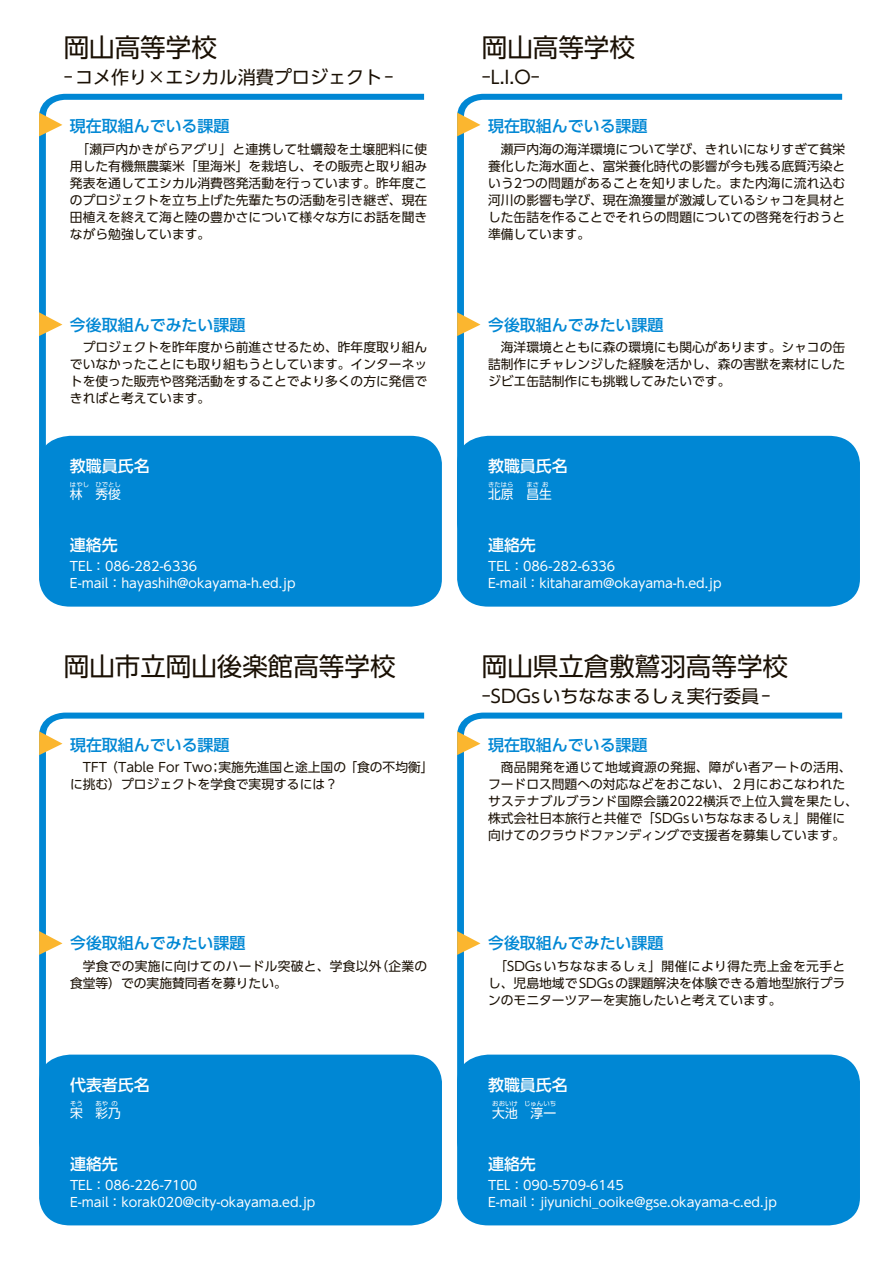
<style>
.page{position:relative;width:893px;height:1263px;background:#fff}
.page>*{position:absolute;margin:0;border:0;box-sizing:border-box;transform-origin:0 0}
.t1{font:25.5px "UD Shin Go Pr 6 N";color:#1a1004}
.t2{font:18px "UD Shin Go Pr 6 N";color:#1a1004}
.t3{font:500 15.9px "UD Shin Go Pr 6 N";color:#0087d4}
.t4{font:500 15.9px "UD Shin Go Pr 6 N";color:#fff}
.t5{font:12.75px/17px "UD Shin Go Pr 6 N";color:#1a1004;text-align:justify}
.t6{font:12.75px/17px "UD Shin Go Pr 6 N";color:#fff}
.t7{font:12.75px/17px "UD Shin Go Pr 6 N";letter-spacing:.02em;color:#1a1004}
.t8{font:6.45px "UD Shin Go Pr 6 N";color:#fff}
</style>
<div class="page">
<svg style="left:457px;top:94px;width:385px;height:342px"></svg>
<svg style="left:39px;top:94px;width:385px;height:342px"></svg>
<svg style="left:457px;top:712px;width:385px;height:342px"></svg>
<svg style="left:39px;top:712px;width:385px;height:342px"></svg>
<div style="left:457px;top:436px;width:403px;height:171px;background:#0087d4"></div>
<div style="left:457px;top:1054px;width:403px;height:171px;background:#0087d4"></div>
<div style="left:39px;top:1054px;width:403px;height:171px;background:#0087d4"></div>
<div style="left:39px;top:436px;width:403px;height:171px;background:#0087d4"></div>
<svg style="left:457px;top:113px;width:23px;height:23px"></svg>
<svg style="left:39px;top:113px;width:23px;height:23px"></svg>
<svg style="left:457px;top:731px;width:23px;height:24px"></svg>
<svg style="left:39px;top:731px;width:24px;height:24px"></svg>
<svg style="left:457px;top:312px;width:23px;height:24px"></svg>
<svg style="left:39px;top:312px;width:23px;height:24px"></svg>
<svg style="left:457px;top:931px;width:23px;height:24px"></svg>
<svg style="left:39px;top:931px;width:24px;height:24px"></svg>
<h1 class="t1" style="left:64px;top:26px;width:155px">岡山高等学校</h1>
<h2 class="t2" style="left:64px;top:63px;width:331px">-コメ作り×エシカル消費プロジェクト-</h2>
<p class="t3" style="left:70px;top:113px;width:161px">現在取組んでいる課題</p>
<p class="t5" style="left:70px;top:140px;width:359px;text-indent:6px">「瀬戸内かきがらアグリ」と連携して牡蠣殻を土壌肥料に使用した有機無農薬米「里海米」を栽培し、その販売と取り組み発表を通してエシカル消費啓発活動を行っています。昨年度このプロジェクトを立ち上げた先輩たちの活動を引き継ぎ、現在田植えを終えて海と陸の豊かさについて様々な方にお話を聞きながら勉強しています。</p>
<p class="t3" style="left:70px;top:312px;width:177px">今後取組んでみたい課題</p>
<p class="t5" style="left:70px;top:339px;width:359px;text-indent:13px">プロジェクトを昨年度から前進させるため、昨年度取り組んでいなかったことにも取り組もうとしています。インターネットを使った販売や啓発活動をすることでより多くの方に発信できればと考えています。</p>
<p class="t4" style="left:70px;top:453px;width:81px">教職員氏名</p>
<p class="t6" style="left:70px;top:485px;width:14px">林</p>
<p class="t8" style="left:70px;top:479px;width:21px">はやし</p>
<p class="t8" style="left:95px;top:479px;width:27px">ひでとし</p>
<p class="t6" style="left:95px;top:485px;width:27px">秀俊</p>
<p class="t4" style="left:70px;top:532px;width:49px">連絡先</p>
<p class="t6" style="left:70px;top:557px;width:227px">TEL：086-282-6336<br>E-mail：hayashih@okayama-h.ed.jp</p>
<h1 class="t1" style="left:64px;top:645px;width:333px">岡山市立岡山後楽館高等学校</h1>
<p class="t3" style="left:70px;top:732px;width:161px">現在取組んでいる課題</p>
<p class="t5" style="left:70px;top:759px;width:365px;text-indent:13px">TFT（Table For Two；実施先進国と途上国の「食の不均衡」に挑む）プロジェクトを学食で実現するには？</p>
<p class="t3" style="left:70px;top:930px;width:177px">今後取組んでみたい課題</p>
<p class="t7" style="left:70px;top:957px;width:359px;text-indent:13px">学食での実施に向けてのハードル突破と、学食以外（企業の食堂等）での実施賛同者を募りたい。</p>
<p class="t4" style="left:70px;top:1072px;width:81px">代表者氏名</p>
<p class="t6" style="left:70px;top:1104px;width:14px">宋</p>
<p class="t8" style="left:70px;top:1098px;width:14px">そう</p>
<p class="t8" style="left:96px;top:1098px;width:14px">あや</p>
<p class="t8" style="left:112px;top:1098px;width:8px">の</p>
<p class="t6" style="left:96px;top:1104px;width:27px">彩乃</p>
<p class="t4" style="left:70px;top:1151px;width:49px">連絡先</p>
<p class="t6" style="left:70px;top:1176px;width:247px">TEL：086-226-7100<br>E-mail：korak020@city-okayama.ed.jp</p>
<h1 class="t1" style="left:482px;top:26px;width:155px">岡山高等学校</h1>
<h2 class="t2" style="left:482px;top:63px;width:60px">-L.I.O-</h2>
<p class="t3" style="left:488px;top:113px;width:161px">現在取組んでいる課題</p>
<p class="t5" style="left:488px;top:140px;width:359px;text-indent:13px">瀬戸内海の海洋環境について学び、きれいになりすぎて貧栄養化した海水面と、富栄養化時代の影響が今も残る底質汚染という2つの問題があることを知りました。また内海に流れ込む河川の影響も学び、現在漁獲量が激減しているシャコを具材とした缶詰を作ることでそれらの問題についての啓発を行おうと準備しています。</p>
<p class="t3" style="left:488px;top:312px;width:177px">今後取組んでみたい課題</p>
<p class="t5" style="left:488px;top:339px;width:359px;text-indent:13px">海洋環境とともに森の環境にも関心があります。シャコの缶詰制作にチャレンジした経験を活かし、森の害獣を素材にしたジビエ缶詰制作にも挑戦してみたいです。</p>
<p class="t4" style="left:488px;top:453px;width:81px">教職員氏名</p>
<p class="t6" style="left:488px;top:485px;width:27px">北原</p>
<p class="t8" style="left:488px;top:479px;width:27px">きたはら</p>
<p class="t8" style="left:526px;top:479px;width:14px">まさ</p>
<p class="t8" style="left:542px;top:479px;width:8px">お</p>
<p class="t6" style="left:526px;top:485px;width:27px">昌生</p>
<p class="t4" style="left:488px;top:532px;width:49px">連絡先</p>
<p class="t6" style="left:488px;top:557px;width:235px">TEL：086-282-6336<br>E-mail：kitaharam@okayama-h.ed.jp</p>
<h1 class="t1" style="left:482px;top:645px;width:308px">岡山県立倉敷鷲羽高等学校</h1>
<h2 class="t2" style="left:482px;top:681px;width:290px">-SDGsいちななまるしぇ実行委員-</h2>
<p class="t3" style="left:488px;top:732px;width:161px">現在取組んでいる課題</p>
<p class="t5" style="left:488px;top:759px;width:371px;text-align:left;text-indent:13px">商品開発を通じて地域資源の発掘、障がい者アートの活用、フードロス問題への対応などをおこない、２月におこなわれたサステナブルブランド国際会議2022横浜で上位入賞を果たし、株式会社日本旅行と共催で「SDGsいちななまるしぇ」開催に向けてのクラウドファンディングで支援者を募集しています。</p>
<p class="t3" style="left:488px;top:930px;width:177px">今後取組んでみたい課題</p>
<p class="t5" style="left:488px;top:957px;width:359px;text-indent:6px">「SDGsいちななまるしぇ」開催により得た売上金を元手とし、児島地域でSDGsの課題解決を体験できる着地型旅行プランのモニターツアーを実施したいと考えています。</p>
<p class="t4" style="left:488px;top:1072px;width:81px">教職員氏名</p>
<p class="t6" style="left:492px;top:1104px;width:27px">大池</p>
<p class="t8" style="left:524px;top:1098px;width:33px">じゅんいち</p>
<p class="t8" style="left:492px;top:1098px;width:27px">おおいけ</p>
<p class="t6" style="left:531px;top:1104px;width:27px">淳一</p>
<p class="t4" style="left:488px;top:1151px;width:49px">連絡先</p>
<p class="t6" style="left:488px;top:1176px;width:290px">TEL：090-5709-6145<br>E-mail：jiyunichi_ooike@gse.okayama-c.ed.jp</p>
</div>
